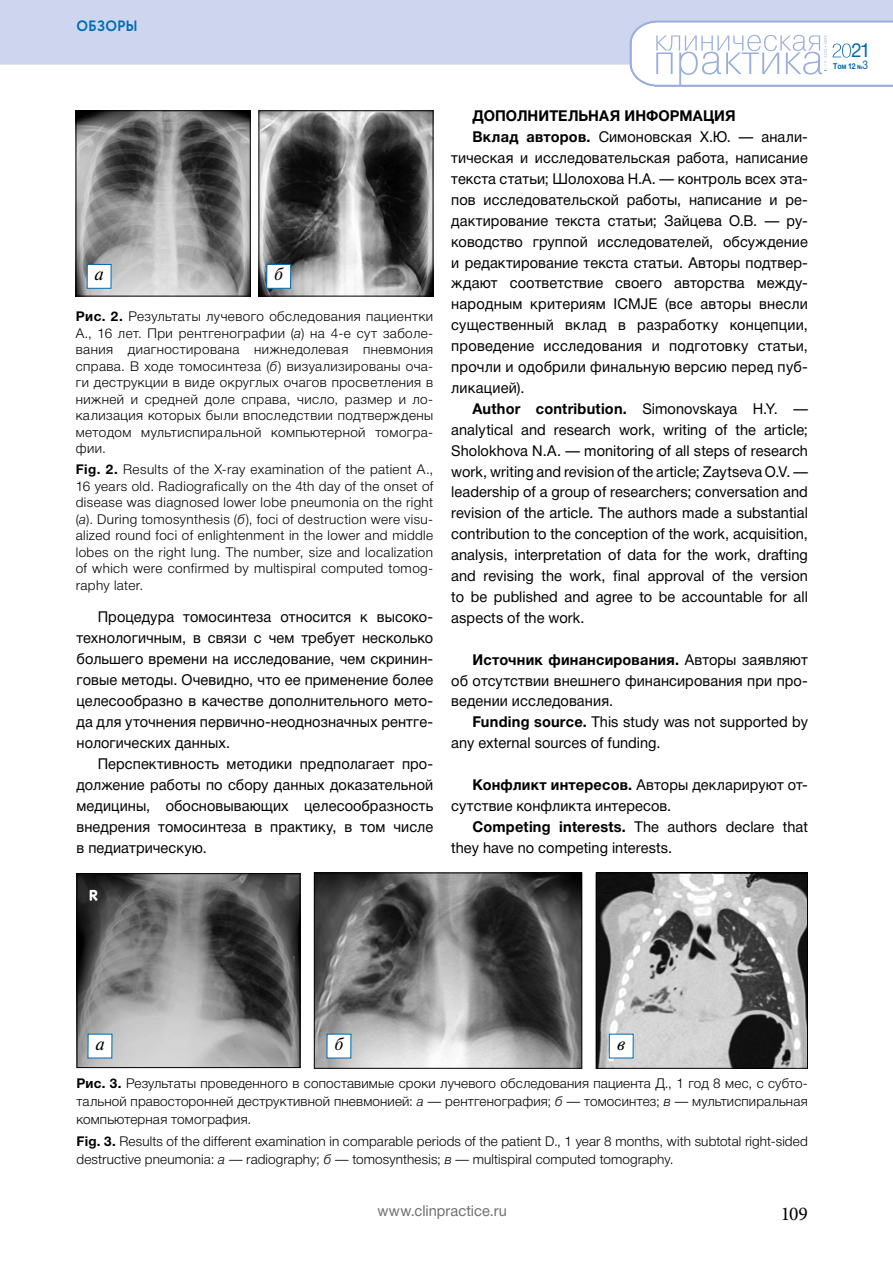
<style>
.page{position:relative;width:893px;height:1263px;background:#fff}
.page>*{position:absolute;margin:0;border:0;box-sizing:border-box;transform-origin:0 0}
.t1{font:19.5px "Minion Pro";color:#000}
.t2{font:19.5px "Helvetica Neue Cyr";color:#016ab3;scale:.95 1}
.t3{font:italic 18px "Newton";color:#000}
.t4{font:15px/21px "Helvetica Neue Cyr";letter-spacing:.005em;color:#000;text-align:justify}
.t5{font:700 15px "Helvetica Neue Cyr";letter-spacing:.01em;color:#000}
.t6{font:15px "Helvetica Neue Cyr";letter-spacing:.005em;color:#706f6f}
.t7{font:700 15px "Circe";letter-spacing:-.005em;color:#016ab3;scale:.95 1}
.t8{font:300 13.5px/16.5px "Helvetica Neue Cyr";letter-spacing:.01em;color:#000;text-align:justify}
.t9{font:700 8.25px "Helvetica Neue Cyr";color:#016ab3;scale:.85 1}
.s1{font-weight:700}
.s2{font-style:italic}
.s3{font-weight:400}
.s4{font-size:6px}
.s5{font-weight:400;font-size:12px}
</style>
<div class="page">
<div style="left:0;top:0;width:893px;height:65px;background:#cdd6ee"></div>
<svg style="left:629px;top:20px;width:264px;height:67px"></svg>
<img style="left:598px;top:874px;width:208px;height:193px">
<div style="left:596px;top:872px;width:212px;height:197px;border:1px solid #000"></div>
<img style="left:316px;top:874px;width:264px;height:193px">
<div style="left:314px;top:872px;width:268px;height:197px;border:1px solid #000"></div>
<img style="left:79px;top:875px;width:219px;height:191px">
<div style="left:77px;top:873px;width:223px;height:195px;border:1px solid #000"></div>
<div style="left:88px;top:1034px;width:24px;height:24px;background:#fff"></div>
<div style="left:327px;top:1034px;width:24px;height:24px;background:#fff"></div>
<div style="left:609px;top:1034px;width:24px;height:24px;background:#fff"></div>
<img style="left:78px;top:113px;width:170px;height:181px">
<div style="left:76px;top:111px;width:174px;height:185px;border:1px solid #000"></div>
<img style="left:261px;top:113px;width:170px;height:181px">
<div style="left:87px;top:264px;width:24px;height:24px;background:#fff"></div>
<div style="left:87px;top:264px;width:24px;height:25px;border:1px solid #006ab3"></div>
<div style="left:267px;top:264px;width:24px;height:24px;background:#fff"></div>
<div style="left:266px;top:264px;width:25px;height:25px;border:1px solid #006ab3"></div>
<p class="t7" style="left:77px;top:16px;width:66px">ОБЗОРЫ</p>
<p class="t3" style="left:95px;top:263px;width:11px">a</p>
<p class="t3" style="left:275px;top:263px;width:10px">б</p>
<p class="t8" style="left:76px;top:308px;width:359px"><span class="s1">Рис. 2.</span> Результаты лучевого обследования пациентки А., 16 лет. При рентгенографии (<span class="s2">а</span>) на 4-е сут заболе&shy;вания диагностирована нижнедолевая пневмония справа. В ходе томосинтеза (<span class="s2">б</span>) визуализированы оча&shy;ги деструкции в виде округлых очагов просветления в нижней и средней доле справа, число, размер и ло&shy;кализация которых были впоследствии подтверждены методом мультиспиральной компьютерной томогра&shy;фии.</p>
<p class="t8" style="left:76px;top:461px;width:359px"><span class="s1">Fig. 2.</span> Results of the X-ray examination of the patient A., 16 years old. Radiografically on the 4th day of the onset of disease was diagnosed lower lobe pneumonia on the right (<span class="s2">a</span>). During tomosynthesis (<span class="s2">б</span>), foci of destruction were visu&shy;alized round foci of enlightenment in the lower and middle lobes on the right lung. The number, size and localization of which were confirmed by multispiral computed tomog&shy;raphy later.</p>
<p class="t4" style="left:77px;top:606px;width:358px;text-indent:21px">Процедура томосинтеза относится к высоко&shy;технологичным, в связи с чем требует несколько большего времени на исследование, чем скринин&shy;говые методы. Очевидно, что ее применение более целесообразно в качестве дополнительного мето&shy;да для уточнения первично-неоднозначных рентге&shy;нологических данных.</p>
<p class="t4" style="left:77px;top:753px;width:358px;text-indent:21px">Перспективность методики предполагает про&shy;должение работы по сбору данных доказательной медицины, обосновывающих целесообразность внедрения томосинтеза в практику, в том числе в педиатрическую.</p>
<p class="t5" style="left:472px;top:108px;width:265px">ДОПОЛНИТЕЛЬНАЯ ИНФОРМАЦИЯ</p>
<p class="t4" style="left:472px;top:127px;width:337px"><span class="s1">Вклад авторов.</span> Симоновская Х.Ю. — анали-</p>
<p class="t4" style="left:451px;top:147px;width:358px">тическая и исследовательская работа, написание</p>
<p class="t4" style="left:451px;top:168px;width:358px">текста статьи; Шолохова Н.А. — контроль всех эта-</p>
<p class="t4" style="left:451px;top:189px;width:358px">пов исследовательской работы, написание и ре-</p>
<p class="t4" style="left:451px;top:210px;width:358px">дактирование текста статьи; Зайцева О.В. — ру-</p>
<p class="t4" style="left:451px;top:231px;width:358px">ководство группой исследователей, обсуждение</p>
<p class="t4" style="left:451px;top:252px;width:358px">и редактирование текста статьи. Авторы подтвер-</p>
<p class="t4" style="left:451px;top:273px;width:358px">ждают соответствие своего авторства между-</p>
<p class="t4" style="left:451px;top:294px;width:358px">народным критериям ICMJE (все авторы внесли</p>
<p class="t4" style="left:451px;top:315px;width:358px">существенный вклад в разработку концепции,</p>
<p class="t4" style="left:451px;top:335px;width:358px">проведение исследования и подготовку статьи,</p>
<p class="t4" style="left:451px;top:356px;width:358px">прочли и одобрили финальную версию перед пуб-</p>
<p class="t4" style="left:451px;top:377px;width:75px">ликацией).</p>
<p class="t5" style="left:472px;top:400px;width:337px">Author contribution. <span class="s3">Simonovskaya H.Y. —</span></p>
<p class="t4" style="left:451px;top:419px;width:358px">analytical and research work, writing of the article;</p>
<p class="t4" style="left:451px;top:440px;width:358px">Sholokhova N.A. — monitoring of all steps of research</p>
<p class="t4" style="left:451px;top:461px;width:358px">work, writing and revision of the article; Zaytseva O.V. —</p>
<p class="t4" style="left:451px;top:482px;width:358px">leadership of a group of researchers; conversation and</p>
<p class="t4" style="left:451px;top:503px;width:358px">revision of the article. The authors made a substantial</p>
<p class="t4" style="left:451px;top:524px;width:358px">contribution to the conception of the work, acquisition,</p>
<p class="t4" style="left:451px;top:544px;width:358px">analysis, interpretation of data for the work, drafting</p>
<p class="t4" style="left:451px;top:565px;width:358px">and revising the work, final approval of the version</p>
<p class="t4" style="left:451px;top:586px;width:358px">to be published and agree to be accountable for all</p>
<p class="t4" style="left:451px;top:607px;width:135px">aspects of the work.</p>
<p class="t4" style="left:451px;top:649px;width:358px;text-indent:21px"><span class="s1">Источник финансирования.</span> Авторы заявляют об отсутствии внешнего финансирования при про&shy;ведении исследования.</p>
<p class="t4" style="left:451px;top:712px;width:358px;text-indent:21px"><span class="s1">Funding source.</span> This study was not supported by any external sources of funding.</p>
<p class="t4" style="left:451px;top:774px;width:358px;text-indent:21px"><span class="s1">Конфликт интересов.</span> Авторы декларируют от&shy;сутствие конфликта интересов.</p>
<p class="t4" style="left:451px;top:816px;width:358px;text-indent:21px"><span class="s1">Competing interests.</span> The authors declare that they have no competing interests.</p>
<h1 class="t2" style="left:851px;top:40px;width:22px">21</h1>
<p class="t9" style="left:833px;top:61px;width:43px">Том 12 <span class="s4">№</span><span class="s5">3</span></p>
<p class="t3" style="left:95px;top:1032px;width:11px">a</p>
<p class="t3" style="left:335px;top:1032px;width:10px">б</p>
<p class="t3" style="left:617px;top:1032px;width:10px">в</p>
<p class="t8" style="left:77px;top:1074px;width:733px;line-height:18px"><span class="s1">Рис. 3.</span> Результаты проведенного в сопоставимые сроки лучевого обследования пациента Д., 1 год 8 мес, с субто&shy;тальной правосторонней деструктивной пневмонией: <span class="s2">а —</span> рентгенография; <span class="s2">б —</span> томосинтез; <span class="s2">в</span> — мультиспиральная компьютерная томография.</p>
<p class="t8" style="left:77px;top:1133px;width:733px;line-height:18px"><span class="s1">Fig. 3.</span> Results of the different examination in comparable periods of the patient D., 1 year 8 months, with subtotal right-sided destructive pneumonia: <span class="s2">a</span> — radiography; <span class="s2">б</span> — tomosynthesis; <span class="s2">в</span> — multispiral computed tomography.</p>
<p class="t6" style="left:377px;top:1203px;width:131px">www.clinpractice.ru</p>
<h1 class="t1" style="left:781px;top:1200px;width:29px">109</h1>
</div>
